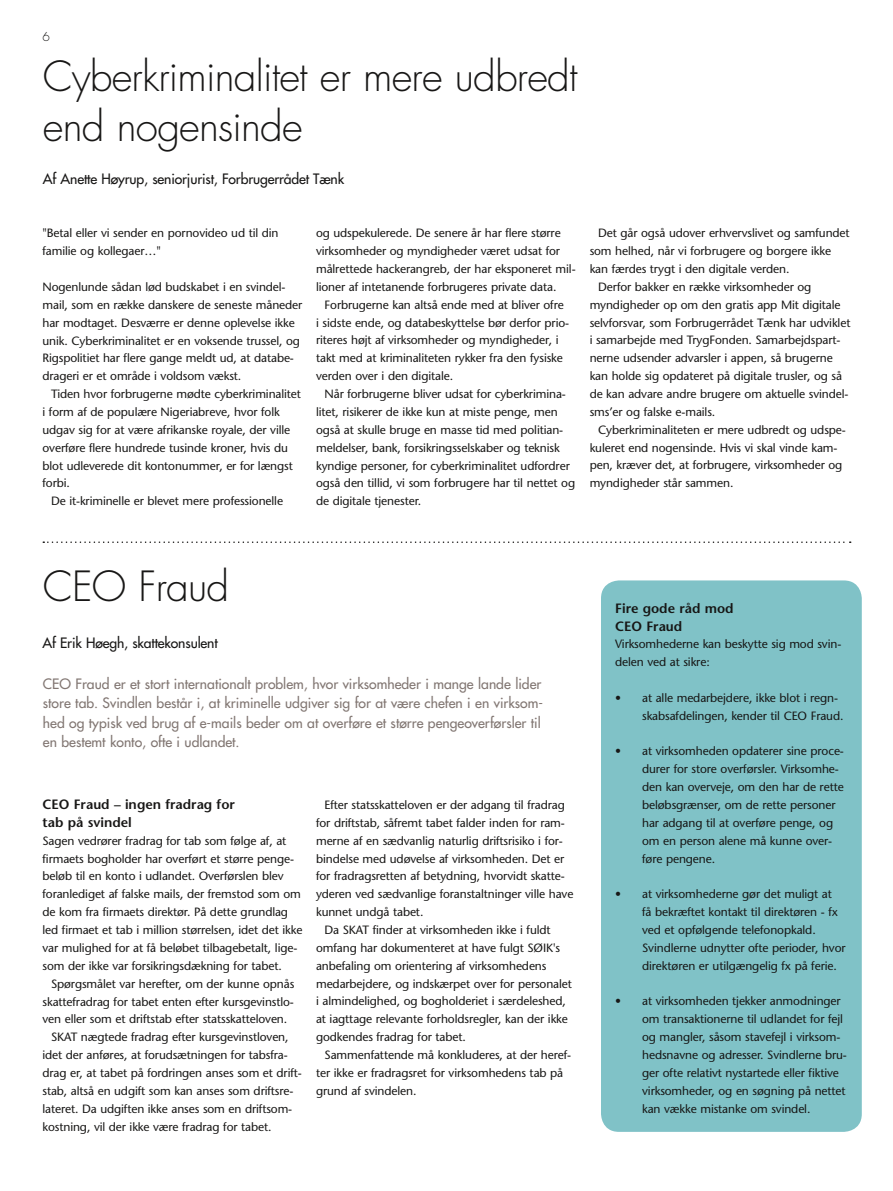
<style>
.page{position:relative;width:893px;height:1191px;background:#fff}
.page>*{position:absolute;margin:0;border:0;box-sizing:border-box;transform-origin:0 0}
.t1{font:300 40.5px/49.5px "Futura";letter-spacing:-.02em;color:#181716}
.t2{font:13.95px/19.5px "Futura";color:#827773}
.t3{font:13.95px "Futura";letter-spacing:-.01em;color:#181716}
.t4{font:600 13.5px/18px "Stone Sans";color:#181716}
.t5{font:12px/17.9px "Stone Sans";letter-spacing:-.01em;color:#181716}
.t6{font:300 12px "Futura";color:#181716}
</style>
<div class="page">
<div style="left:601px;top:580px;width:261px;height:551px;background:#80c2c7;border-radius:18px"></div>
<svg style="left:43px;top:541px;width:808px;height:2px"></svg>
<p class="t6" style="left:43px;top:29px;width:9px">6</p>
<h1 class="t1" style="left:43px;top:53px;width:536px">Cyberkriminalitet er mere udbredt end nogensinde</h1>
<p class="t3" style="left:43px;top:170px;width:303px">Af Anette Høyrup, seniorjurist, Forbrugerrådet Tænk</p>
<p class="t5" style="left:43px;top:224px;width:238px">"Betal eller vi sender en pornovideo ud til din familie og kollegaer…"</p>
<p class="t5" style="left:43px;top:278px;width:261px">Nogenlunde sådan lød budskabet i en svindel&shy;mail, som en række danskere de seneste måneder har modtaget. Desværre er denne oplevelse ikke unik. Cyberkriminalitet er en voksende trussel, og Rigspolitiet har flere gange meldt ud, at databe&shy;drageri er et område i voldsom vækst.</p>
<p class="t5" style="left:43px;top:385px;width:260px;text-indent:9px">Tiden hvor forbrugerne mødte cyberkriminalitet i form af de populære Nigeriabreve, hvor folk udgav sig for at være afrikanske royale, der ville overføre flere hundrede tusinde kroner, hvis du blot udleverede dit kontonummer, er for længst forbi.</p>
<p class="t5" style="left:51px;top:492px;width:234px">De it-kriminelle er blevet mere professionelle</p>
<p class="t5" style="left:316px;top:224px;width:261px">og udspekulerede. De senere år har flere større virksomheder og myndigheder været udsat for målrettede hackerangreb, der har eksponeret mil&shy;lioner af intetanende forbrugeres private data.</p>
<p class="t5" style="left:316px;top:296px;width:255px;text-indent:9px">Forbrugerne kan altså ende med at bliver ofre i sidste ende, og databeskyttelse bør derfor prio&shy;riteres højt af virksomheder og myndigheder, i takt med at kriminaliteten rykker fra den fysiske verden over i den digitale.</p>
<p class="t5" style="left:316px;top:385px;width:261px;text-indent:9px">Når forbrugerne bliver udsat for cyberkrimina&shy;litet, risikerer de ikke kun at miste penge, men også at skulle bruge en masse tid med politian&shy;meldelser, bank, forsikringsselskaber og teknisk kyndige personer, for cyberkriminalitet udfordrer også den tillid, vi som forbrugere har til nettet og de digitale tjenester.</p>
<p class="t5" style="left:598px;top:224px;width:253px">Det går også udover erhvervslivet og samfundet</p>
<p class="t5" style="left:590px;top:242px;width:243px">som helhed, når vi forbrugere og borgere ikke</p>
<p class="t5" style="left:590px;top:260px;width:201px">kan færdes trygt i den digitale verden.</p>
<p class="t5" style="left:598px;top:278px;width:215px">Derfor bakker en række virksomheder og</p>
<p class="t5" style="left:590px;top:296px;width:252px">myndigheder op om den gratis app Mit digitale</p>
<p class="t5" style="left:590px;top:313px;width:262px">selvforsvar, som Forbrugerrådet Tænk har udviklet</p>
<p class="t5" style="left:590px;top:331px;width:252px">i samarbejde med TrygFonden. Samarbejdspart-</p>
<p class="t5" style="left:590px;top:349px;width:245px">nerne udsender advarsler i appen, så brugerne</p>
<p class="t5" style="left:590px;top:367px;width:254px">kan holde sig opdateret på digitale trusler, og så</p>
<p class="t5" style="left:590px;top:385px;width:260px">de kan advare andre brugere om aktuelle svindel-</p>
<p class="t5" style="left:590px;top:403px;width:127px">sms’er og falske e-mails.</p>
<p class="t5" style="left:598px;top:421px;width:249px">Cyberkriminaliteten er mere udbredt og udspe-</p>
<p class="t5" style="left:590px;top:438px;width:249px">kuleret end nogensinde. Hvis vi skal vinde kam-</p>
<p class="t5" style="left:590px;top:456px;width:254px">pen, kræver det, at forbrugere, virksomheder og</p>
<p class="t5" style="left:590px;top:474px;width:145px">myndigheder står sammen.</p>
<h1 class="t1" style="left:43px;top:562px;width:188px">CEO Fraud</h1>
<p class="t3" style="left:43px;top:634px;width:177px">Af Erik Høegh, skattekonsulent</p>
<p class="t2" style="left:43px;top:674px;width:502px">CEO Fraud er et stort internationalt problem, hvor virksomheder i mange lande lider store tab. Svindlen består i, at kriminelle udgiver sig for at være chefen i en virksom&shy;hed og typisk ved brug af e-mails beder om at overføre et større pengeoverførsler til en bestemt konto, ofte i udlandet.</p>
<p class="t4" style="left:43px;top:795px;width:194px">CEO Fraud – ingen fradrag for tab på svindel</p>
<p class="t5" style="left:43px;top:831px;width:261px">Sagen vedrører fradrag for tab som følge af, at firmaets bogholder har overført et større penge&shy;beløb til en konto i udlandet. Overførslen blev foranlediget af falske mails, der fremstod som om de kom fra firmaets direktør. På dette grundlag led firmaet et tab i million størrelsen, idet det ikke var mulighed for at få beløbet tilbagebetalt, lige&shy;som der ikke var forsikringsdækning for tabet.</p>
<p class="t5" style="left:51px;top:974px;width:245px">Spørgsmålet var herefter, om der kunne opnås</p>
<p class="t5" style="left:43px;top:992px;width:253px">skattefradrag for tabet enten efter kursgevinstlo-</p>
<p class="t5" style="left:43px;top:1010px;width:246px">ven eller som et driftstab efter statsskatteloven.</p>
<p class="t5" style="left:51px;top:1028px;width:239px">SKAT nægtede fradrag efter kursgevinstloven,</p>
<p class="t5" style="left:43px;top:1046px;width:247px">idet der anføres, at forudsætningen for tabsfra-</p>
<p class="t5" style="left:43px;top:1063px;width:261px">drag er, at tabet på fordringen anses som et drift-</p>
<p class="t5" style="left:43px;top:1081px;width:252px">stab, altså en udgift som kan anses som driftsre-</p>
<p class="t5" style="left:43px;top:1099px;width:251px">lateret. Da udgiften ikke anses som en driftsom-</p>
<p class="t5" style="left:43px;top:1117px;width:230px">kostning, vil der ikke være fradrag for tabet.</p>
<p class="t5" style="left:325px;top:796px;width:242px">Efter statsskatteloven er der adgang til fradrag</p>
<p class="t5" style="left:316px;top:813px;width:250px">for driftstab, såfremt tabet falder inden for ram-</p>
<p class="t5" style="left:316px;top:831px;width:248px">merne af en sædvanlig naturlig driftsrisiko i for-</p>
<p class="t5" style="left:316px;top:849px;width:250px">bindelse med udøvelse af virksomheden. Det er</p>
<p class="t5" style="left:316px;top:867px;width:250px">for fradragsretten af betydning, hvorvidt skatte-</p>
<p class="t5" style="left:316px;top:885px;width:259px">yderen ved sædvanlige foranstaltninger ville have</p>
<p class="t5" style="left:316px;top:903px;width:109px">kunnet undgå tabet.</p>
<p class="t5" style="left:325px;top:921px;width:228px">Da SKAT finder at virksomheden ikke i fuldt</p>
<p class="t5" style="left:316px;top:938px;width:246px">omfang har dokumenteret at have fulgt SØIK's</p>
<p class="t5" style="left:316px;top:956px;width:232px">anbefaling om orientering af virksomhedens</p>
<p class="t5" style="left:316px;top:974px;width:257px">medarbejdere, og indskærpet over for personalet</p>
<p class="t5" style="left:316px;top:992px;width:251px">i almindelighed, og bogholderiet i særdeleshed,</p>
<p class="t5" style="left:316px;top:1010px;width:253px">at iagttage relevante forholdsregler, kan der ikke</p>
<p class="t5" style="left:316px;top:1028px;width:151px">godkendes fradrag for tabet.</p>
<p class="t5" style="left:325px;top:1046px;width:248px">Sammenfattende må konkluderes, at der heref-</p>
<p class="t5" style="left:316px;top:1063px;width:249px">ter ikke er fradragsret for virksomhedens tab på</p>
<p class="t5" style="left:316px;top:1081px;width:102px">grund af svindelen.</p>
<p class="t4" style="left:615px;top:599px;width:120px">Fire gode råd mod<br>CEO Fraud</p>
<p class="t5" style="left:615px;top:635px;width:228px">Virksomhederne kan beskytte sig mod svin&shy;delen ved at sikre:</p>
<p class="t5" style="left:642px;top:688px;width:203px;text-indent:-27px">• at alle medarbejdere, ikke blot i regn&shy;skabsafdelingen, kender til CEO Fraud.</p>
<p class="t5" style="left:642px;top:742px;width:203px;text-indent:-27px">• at virksomheden opdaterer sine proce&shy;durer for store overførsler. Virksomhe&shy;den kan overveje, om den har de rette beløbsgrænser, om de rette personer har adgang til at overføre penge, og om en person alene må kunne over&shy;føre pengene.</p>
<p class="t5" style="left:642px;top:885px;width:205px;text-indent:-27px">• at virksomhederne gør det muligt at<br>få bekræftet kontakt til direktøren - fx ved et opfølgende telefonopkald.<br>Svindlerne udnytter ofte perioder, hvor direktøren er utilgængelig fx på ferie.</p>
<p class="t5" style="left:642px;top:992px;width:206px;text-indent:-27px">• at virksomheden tjekker anmodninger om transaktionerne til udlandet for fejl og mangler, såsom stavefejl i virksom&shy;hedsnavne og adresser. Svindlerne bru&shy;ger ofte relativt nystartede eller fiktive virksomheder, og en søgning på nettet kan vække mistanke om svindel.</p>
</div>
